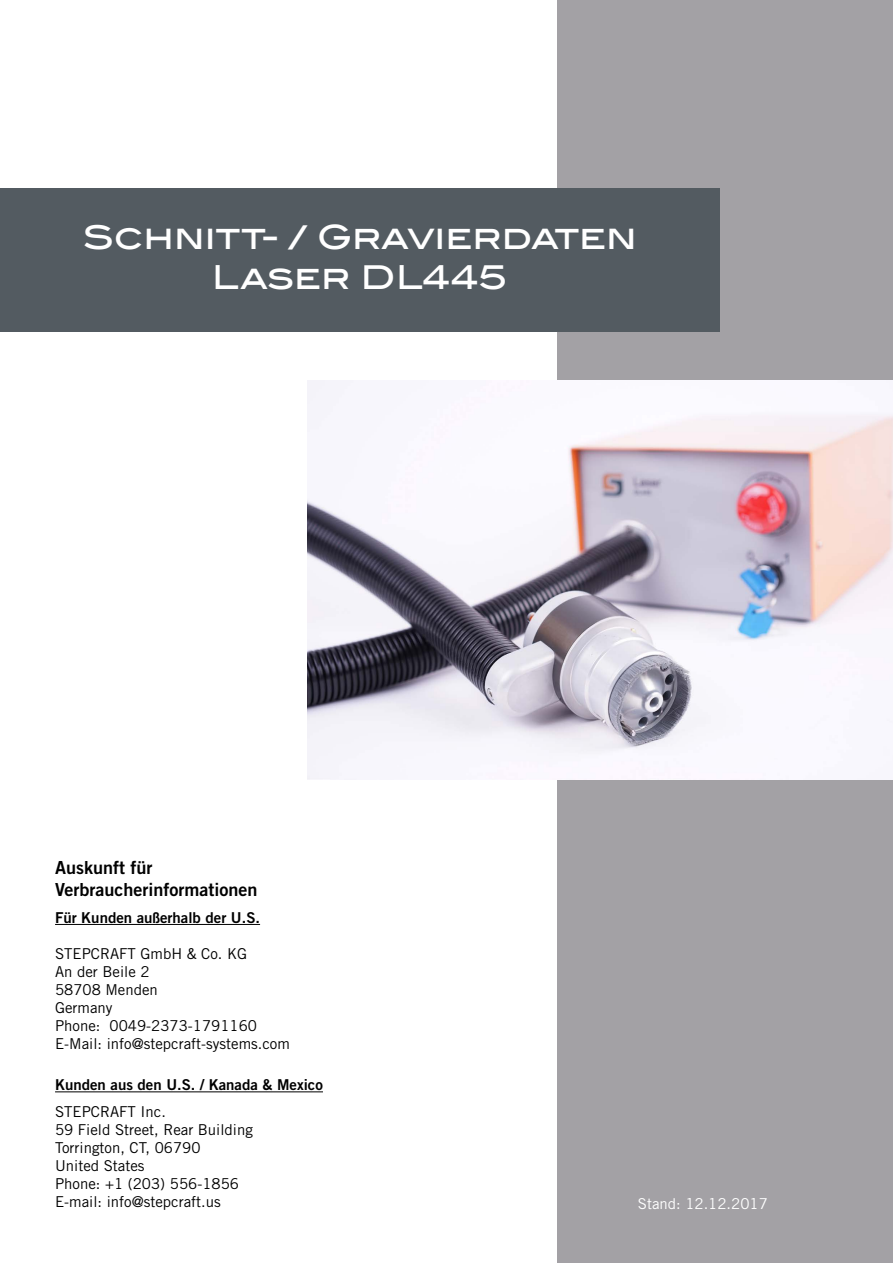
<style>
.page{position:relative;width:893px;height:1263px;background:#fff}
.page>*{position:absolute;margin:0;border:0;box-sizing:border-box;transform-origin:0 0}
.t1{font:500 33px/39.6px "Blair ITC";color:#fff;text-align:center}
.t2{font:18px/21.6px "Trade Gothic LT Std Bd 2";color:#000}
.t3{font:15px/18px "Trade Gothic LT Std";color:#000}
.t4{font:15px "Trade Gothic LT Std Bd 2";color:#000}
.t5{font:15px "Trade Gothic LT Std";color:#fff}
</style>
<div class="page">
<div style="left:558px;top:0;width:335px;height:1263px;background:#a3a1a5"></div>
<div style="left:0;top:188px;width:720px;height:143px;background:#535b61"></div>
<hr style="left:55px;top:924px;width:205px;height:1px;background:#000">
<hr style="left:55px;top:1091px;width:268px;height:1px;background:#000">
<img style="left:307px;top:380px;width:586px;height:399px">
<h1 class="t1" style="left:83px;top:217px;width:555px">Schnitt- / Gravierdaten<br>Laser DL445</h1>
<p class="t2" style="left:55px;top:857px;width:204px">Auskunft für<br>Verbraucherinformationen</p>
<p class="t4" style="left:55px;top:908px;width:207px">Für Kunden außerhalb der U.S.</p>
<p class="t3" style="left:55px;top:944px;width:236px">STEPCRAFT GmbH &amp; Co. KG<br>An der Beile 2<br>58708 Menden<br>Germany<br>Phone: 0049-2373-1791160<br>E-Mail: info@stepcraft-systems.com</p>
<p class="t4" style="left:55px;top:1076px;width:269px">Kunden aus den U.S. / Kanada &amp; Mexico</p>
<p class="t3" style="left:55px;top:1103px;width:199px">STEPCRAFT Inc.<br>59 Field Street, Rear Building<br>Torrington, CT, 06790<br>United States<br>Phone: +1 (203) 556-1856<br>E-mail: info@stepcraft.us</p>
<p class="t5" style="left:638px;top:1194px;width:131px">Stand: 12.12.2017</p>
</div>
